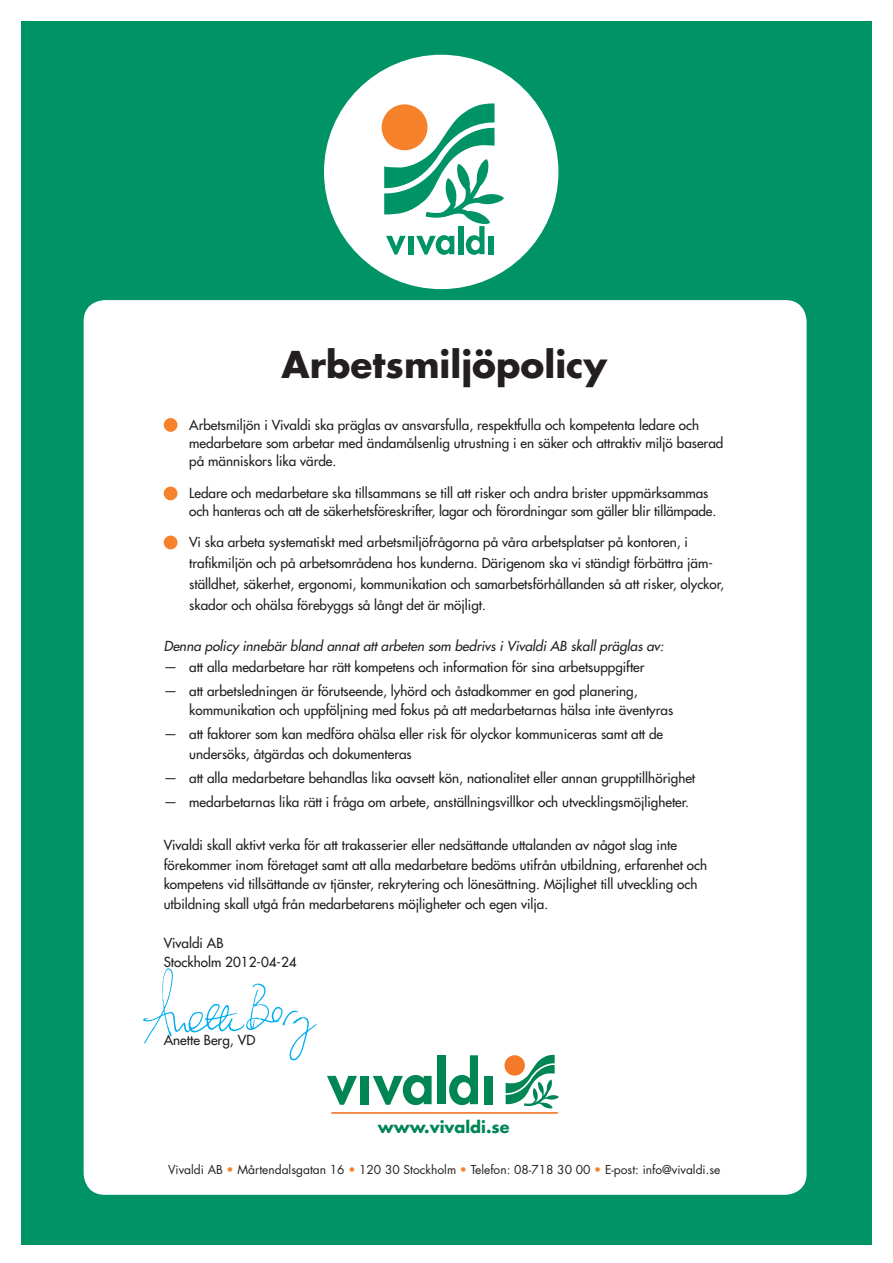
<style>
.page{position:relative;width:893px;height:1263px;background:#fff}
.page>*{position:absolute;margin:0;border:0;box-sizing:border-box;transform-origin:0 0}
.t1{font:700 36px "Futura";color:#231f20}
.t2{font:700 16.05px "Futura";color:#008554}
.t3{font:13.5px/19.5px "Futura";color:#231f20}
.t4{font:italic 13.5px "Futura";color:#231f20}
.t5{font:12px "Futura";color:#231f20}
.s1{color:#f5822a}
</style>
<div class="page">
<div style="left:21px;top:21px;width:851px;height:1224px;background:#009366"></div>
<div style="left:84px;top:300px;width:722px;height:895px;background:#fff;border-radius:21px"></div>
<div style="left:324px;top:55px;width:234px;height:234px;background:#fff;border-radius:50%"></div>
<svg style="left:381px;top:103px;width:123px;height:152px"></svg>
<hr style="left:331px;top:1112px;width:227px;height:2px;background:#f47929">
<div style="left:361px;top:1076px;width:8px;height:28px;background:#008554"></div>
<svg style="left:327px;top:1076px;width:30px;height:29px"></svg>
<svg style="left:373px;top:1075px;width:59px;height:30px"></svg>
<div style="left:437px;top:1055px;width:8px;height:49px;background:#008554"></div>
<svg style="left:449px;top:1055px;width:29px;height:50px"></svg>
<div style="left:484px;top:1076px;width:8px;height:28px;background:#008554"></div>
<svg style="left:504px;top:1055px;width:55px;height:54px"></svg>
<div style="left:164px;top:418px;width:13px;height:14px;background:#f5822a;border-radius:50%"></div>
<div style="left:164px;top:487px;width:13px;height:13px;background:#f5822a;border-radius:50%"></div>
<div style="left:164px;top:536px;width:13px;height:13px;background:#f5822a;border-radius:50%"></div>
<img style="left:143px;top:968px;width:174px;height:93px">
<h1 class="t1" style="left:282px;top:341px;width:327px">Arbetsmiljöpolicy</h1>
<p class="t3" style="left:189px;top:417px;width:536px;line-height:18px">Arbetsmiljön i Vivaldi ska präglas av ansvarsfulla, respektfulla och kompetenta ledare och medarbetare som arbetar med ändamålsenlig utrustning i en säker och attraktiv miljö baserad på människors lika värde.</p>
<p class="t3" style="left:189px;top:484px;width:528px;line-height:18px">Ledare och medarbetare ska tillsammans se till att risker och andra brister uppmärksammas och hanteras och att de säkerhetsföreskrifter, lagar och förordningar som gäller blir tillämpade.</p>
<p class="t3" style="left:189px;top:532px;width:536px;line-height:21px">Vi ska arbeta systematiskt med arbetsmiljöfrågorna på våra arbetsplatser på kontoren, i trafikmiljön och på arbetsområdena hos kunderna. Därigenom ska vi ständigt förbättra jäm&shy;ställdhet, säkerhet, ergonomi, kommunikation och samarbetsförhållanden så att risker, olyckor, skador och ohälsa förebyggs så långt det är möjligt.</p>
<p class="t4" style="left:164px;top:638px;width:502px">Denna policy innebär bland annat att arbeten som bedrivs i Vivaldi AB skall präglas av:</p>
<p class="t3" style="left:164px;top:657px;width:482px">— att alla medarbetare har rätt kompetens och information för sina arbetsuppgifter</p>
<p class="t3" style="left:189px;top:681px;width:485px;text-indent:-26px">— att arbetsledningen är förutseende, lyhörd och åstadkommer en god planering, kommunikation och uppföljning med fokus på att medarbetarnas hälsa inte äventyras</p>
<p class="t3" style="left:189px;top:725px;width:475px;text-indent:-26px">— att faktorer som kan medföra ohälsa eller risk för olyckor kommuniceras samt att de undersöks, åtgärdas och dokumenteras</p>
<p class="t3" style="left:164px;top:768px;width:533px">— att alla medarbetare behandlas lika oavsett kön, nationalitet eller annan grupptillhörighet</p>
<p class="t3" style="left:164px;top:792px;width:527px">— medarbetarnas lika rätt i fråga om arbete, anställningsvillkor och utvecklingsmöjligheter.</p>
<p class="t3" style="left:164px;top:836px;width:545px">Vivaldi skall aktivt verka för att trakasserier eller nedsättande uttalanden av något slag inte förekommer inom företaget samt att alla medarbetare bedöms utifrån utbildning, erfarenhet och kompetens vid tillsättande av tjänster, rekrytering och lönesättning. Möjlighet till utveckling och utbildning skall utgå från medarbetarens möjligheter och egen vilja.</p>
<p class="t3" style="left:164px;top:933px;width:134px">Vivaldi AB<br>Stockholm 2012-04-24</p>
<p class="t3" style="left:164px;top:1031px;width:93px">Anette Berg, VD</p>
<p class="t2" style="left:378px;top:1117px;width:133px">www.vivaldi.se</p>
<p class="t5" style="left:168px;top:1162px;width:554px">Vivaldi AB <span class="s1">•</span> Mårtendalsgatan 16 <span class="s1">•</span> 120 30 Stockholm <span class="s1">•</span> Telefon: 08-718 30 00 <span class="s1">•</span> E-post: info@vivaldi.se</p>
</div>
